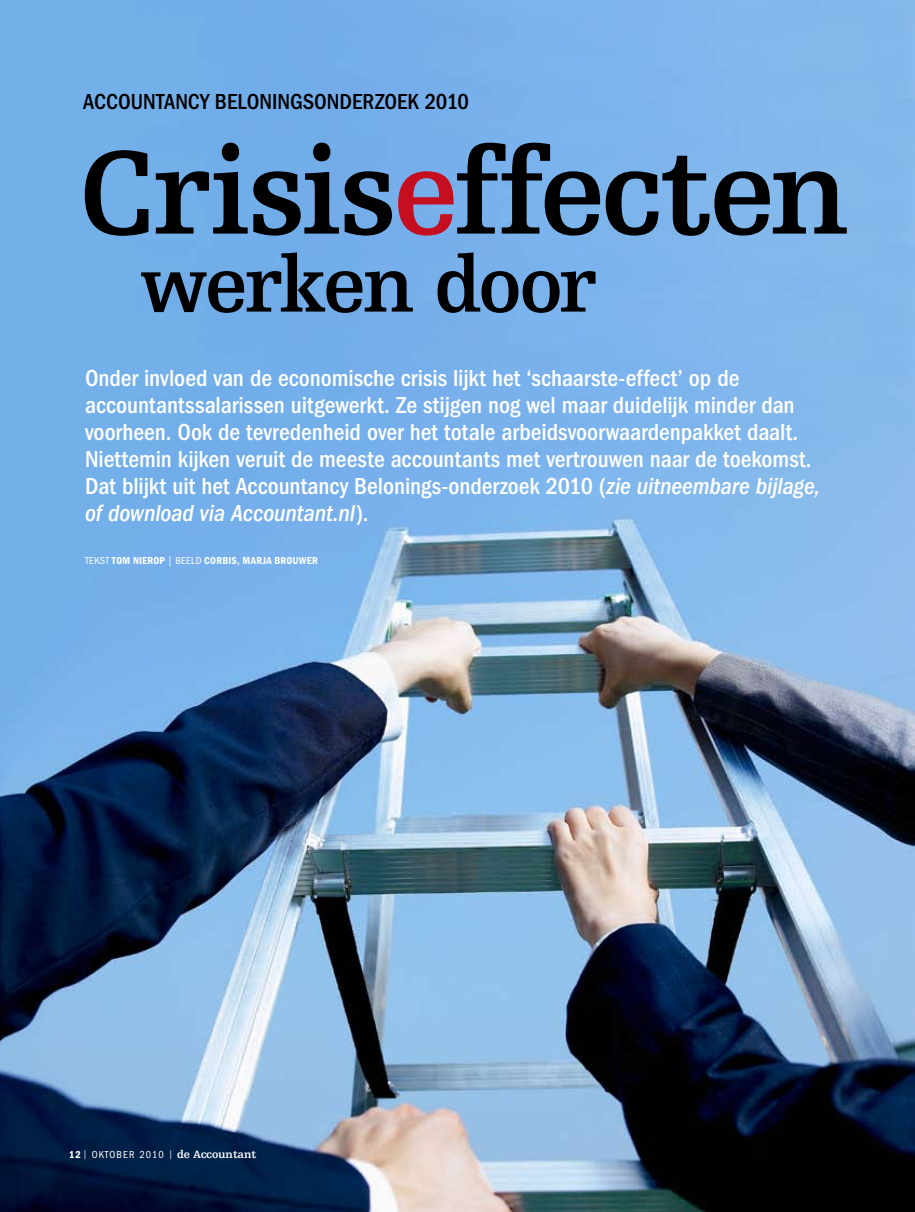
<style>
.page{position:relative;width:915px;height:1212px;background:#fff}
.page>*{position:absolute;margin:0;border:0;box-sizing:border-box;transform-origin:0 0}
.t1{font:700 124.5px "Egyptienne FLT Std";letter-spacing:-.025em;color:#000;scale:.95 1}
.t2{font:700 81px "Egyptienne FLT Std";letter-spacing:-.04em;color:#000;scale:.95 1}
.t3{font:500 condensed 24px/27px "ITC Franklin Gothic Std";letter-spacing:.015em;color:#fff}
.t4{font:500 condensed 22.5px "ITC Franklin Gothic Std";color:#000}
.t5{font:700 11.25px "Egyptienne FLT Std";letter-spacing:-.01em;color:#fff}
.t6{font:10.5px "ITC Franklin Gothic Std Dm Cd";letter-spacing:.03em;color:#fff}
.s1{color:#c50e1f}
.s2{font-style:italic}
.s3{font-family:"ITC Franklin Gothic Std";font-stretch:condensed}
.s4{font-family:"ITC Franklin Gothic Std Dm Cd";font-weight:400;font-size:10.5px}
.s5{font-family:"ITC Franklin Gothic Std";font-weight:400;font-stretch:condensed;font-size:9px}
.s6{font-family:"ITC Franklin Gothic Std";font-weight:400;font-stretch:condensed;font-size:10.5px}
</style>
<div class="page">
<img style="left:0;top:0;width:914px;height:1212px">
<p class="t4" style="left:83px;top:89px;width:387px">Accountancy Beloningsonderzoek 2010</p>
<h1 class="t1" style="left:78px;top:124px;width:813px">Crisis<span class="s1">e</span>ffecten</h1>
<h2 class="t2" style="left:139px;top:241px;width:484px">werken door</h2>
<p class="t3" style="left:85px;top:365px;width:736px">Onder invloed van de economische crisis lijkt het ‘schaarste-effect’ op de accountantssalarissen uitgewerkt. Ze stijgen nog wel maar duidelijk minder dan voorheen. Ook de tevredenheid over het totale arbeidsvoorwaardenpakket daalt.<br>Niettemin kijken veruit de meeste accountants met vertrouwen naar de toekomst.<br>Dat blijkt uit het Accountancy Belonings-onderzoek 2010 (<span class="s2">zie uitneembare bijlage, of download via Accountant.nl</span>).</p>
<p class="t6" style="left:85px;top:554px;width:234px"><span class="s3">TEKST</span> TOM NIEROP <span class="s3">| BEELD</span> CORBIS, MARJA BROUWER</p>
<p class="t5" style="left:69px;top:1148px;width:189px"><span class="s4">12</span> <span class="s5">|</span> <span class="s6">OKTOBER 2010</span> <span class="s5">|</span> de Accountant</p>
</div>
